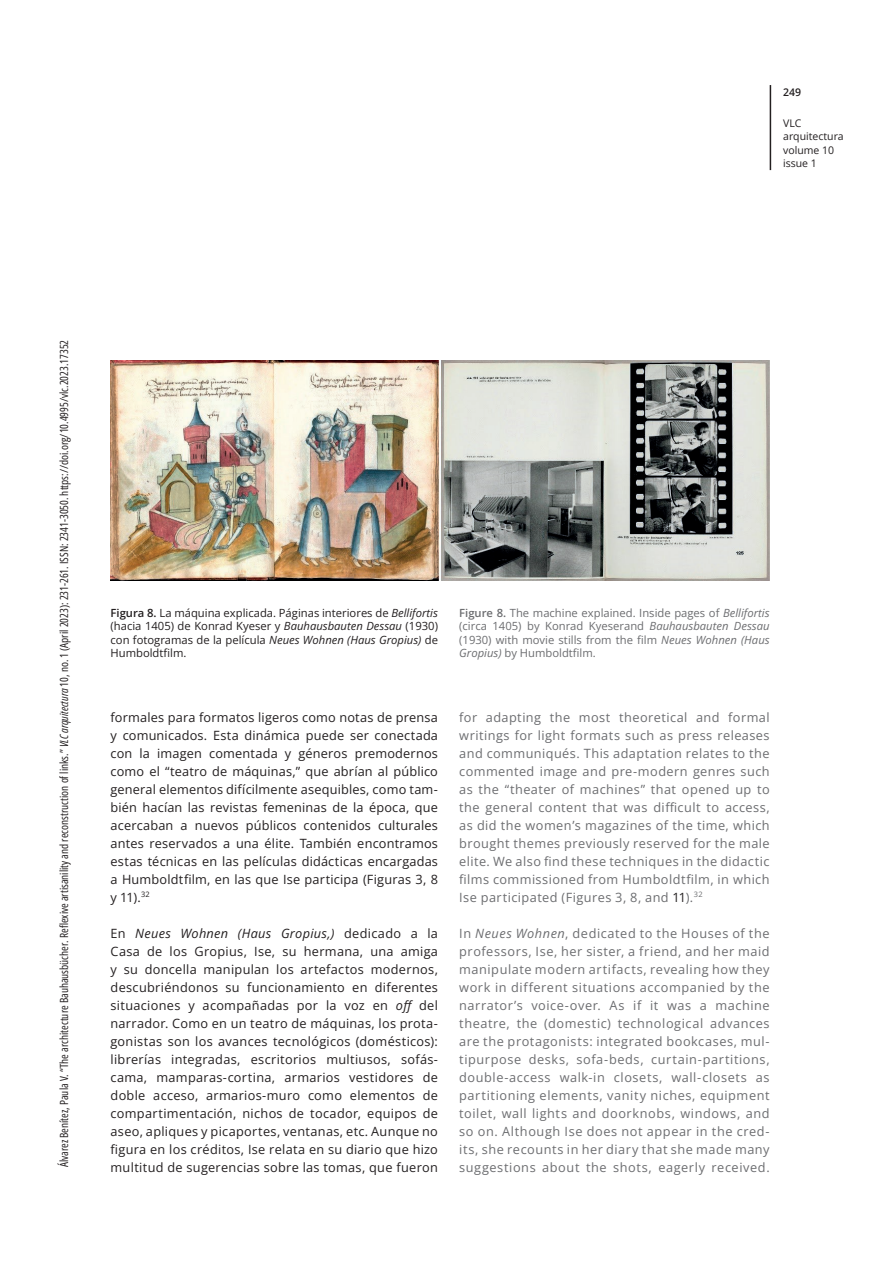
<style>
.page{position:relative;width:893px;height:1263px;background:#fff}
.page>*{position:absolute;margin:0;border:0;box-sizing:border-box;transform-origin:0 0}
.VLC_ARQ-TEXTO_GRAL_E{font:12.75px/18px "Open Sans";letter-spacing:.02em;color:#231f20;text-align:justify}
.VLC_ARQ-TEXTO_GRAL_U{font:12.75px/18px "Open Sans";letter-spacing:.04em;color:#6c6d70;text-align:justify}
.t1{font:11.25px "Open Sans Condensed";color:#231f20}
.VLC_ARQ-PIE_FOTO_ES{font:11.25px/13.5px "Open Sans";color:#231f20;text-align:justify}
.VLC_ARQ-PIE_FOTO_uk{font:11.25px/13.5px "Open Sans";color:#6c6d70;text-align:justify}
.t2{font:10.5px/13.5px "Open Sans";color:#231f20}
.t3{font:600 10.5px "Open Sans";color:#231f20}
.s1{font-style:italic}
.s2{font-weight:600}
.s3{color:#231f20}
</style>
<div class="page">
<hr style="left:770px;top:85px;width:1px;height:85px;background:#231f20">
<img style="left:111px;top:361px;width:659px;height:220px">
<p class="t3" style="left:783px;top:85px;width:20px">249</p>
<p class="t2" style="left:783px;top:116px;width:62px">VLC arquitectura volume 10 issue 1</p>
<p class="t1" style="left:56px;top:1167px;width:829px;rotate:-90deg">Álvarez Benítez, Paula V. “The architecture Bauhausbücher. Reflexive artisanility and reconstruction of links.” <span class="s1">VLC arquitectura</span> 10, no. 1 (April 2023): 231-261. ISSN: 2341-3050. https://doi.org/10.4995/vlc.2023.17352</p>
<p class="VLC_ARQ-PIE_FOTO_ES" style="left:111px;top:605px;width:329px"><span class="s2">Figura 8.</span> La máquina explicada. Páginas interiores de <span class="s1">Bellifortis </span>(hacia 1405) de Konrad Kyeser y <span class="s1">Bauhausbauten Dessau</span> (1930) con fotogramas de la película <span class="s1">Neues Wohnen (Haus Gropius)</span> de Humboldtfilm.</p>
<p class="VLC_ARQ-PIE_FOTO_uk" style="left:459px;top:605px;width:312px"><span class="s2">Figure 8.</span> The machine explained. Inside pages of <span class="s1">Bellifortis </span>(circa 1405) by Konrad Kyeserand <span class="s1">Bauhausbauten Dessau </span>(1930) with movie stills from the film <span class="s1">Neues Wohnen (Haus Gropius)</span> by Humboldtfilm.</p>
<p class="VLC_ARQ-TEXTO_GRAL_E" style="left:111px;top:707px;width:329px">formales para formatos ligeros como notas de prensa y comunicados. Esta dinámica puede ser conectada con la imagen comentada y géneros premodernos como el “teatro de máquinas,” que abrían al público general elementos difícilmente asequibles, como tam&shy;bién hacían las revistas femeninas de la época, que acercaban a nuevos públicos contenidos culturales antes reservados a una élite. También encontramos estas técnicas en las películas didácticas encargadas a Humboldtfilm, en las que Ise participa (Figuras 3, 8 y 11).<sup>32</sup></p>
<p class="VLC_ARQ-TEXTO_GRAL_E" style="left:111px;top:923px;width:329px">En <span class="s1">Neues Wohnen (Haus Gropius,)</span> dedicado a la Casa de los Gropius, Ise, su hermana, una amiga y su doncella manipulan los artefactos modernos, descubriéndonos su funcionamiento en diferentes situaciones y acompañadas por la voz en <span class="s1">off</span> del narrador. Como en un teatro de máquinas, los prota&shy;gonistas son los avances tecnológicos (domésticos): librerías integradas, escritorios multiusos, sofás&shy;cama, mamparas-cortina, armarios vestidores de doble acceso, armarios-muro como elementos de compartimentación, nichos de tocador, equipos de aseo, apliques y picaportes, ventanas, etc. Aunque no figura en los créditos, Ise relata en su diario que hizo multitud de sugerencias sobre las tomas, que fueron</p>
<p class="VLC_ARQ-TEXTO_GRAL_U" style="left:459px;top:707px;width:312px">for adapting the most theoretical and formal writings for light formats such as press releases and communiqués. This adaptation relates to the commented image and pre-modern genres such as the “theater of machines” that opened up to the general content that was difficult to access, as did the women’s magazines of the time, which brought themes previously reserved for the male elite. We also find these techniques in the didactic films commissioned from Humboldtfilm, in which Ise participated (Figures 3, 8, and <span class="s3">11</span>).<sup>32</sup></p>
<p class="VLC_ARQ-TEXTO_GRAL_U" style="left:459px;top:923px;width:312px">In <span class="s1">Neues Wohnen</span>, dedicated to the Houses of the professors, Ise, her sister, a friend, and her maid manipulate modern artifacts, revealing how they work in different situations accompanied by the narrator’s voice-over. As if it was a machine theatre, the (domestic) technological advances are the protagonists: integrated bookcases, mul&shy;tipurpose desks, sofa-beds, curtain-partitions, double-access walk-in closets, wall-closets as partitioning elements, vanity niches, equipment toilet, wall lights and doorknobs, windows, and so on. Although Ise does not appear in the cred&shy;its, she recounts in her diary that she made many suggestions about the shots, eagerly received.</p>
</div>
